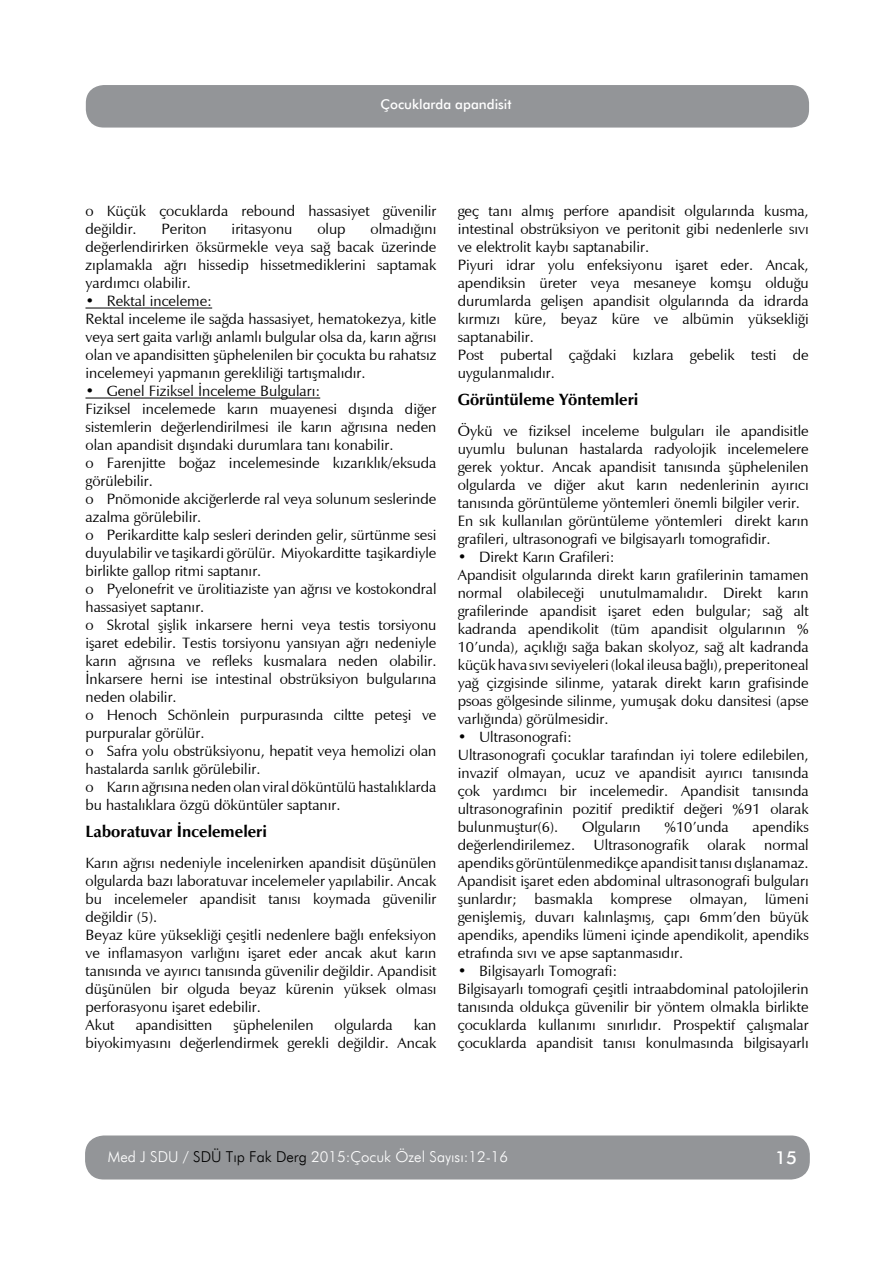
<style>
.page{position:relative;width:893px;height:1263px;background:#fff}
.page>*{position:absolute;margin:0;border:0;box-sizing:border-box;transform-origin:0 0}
.t1{font:500 18px "Futura BT";color:#fff}
.t2{font:700 16.5px "Zapf Humanist 601 BT";color:#000}
.t3{font:15px/18px "Zapf Humanist 601 BT";color:#000}
.t4{font:300 15px "Futura BT";color:#fff}
.t5{font:500 13.5px "Futura BT";color:#fff}
.s1{color:#000}
</style>
<div class="page">
<div style="left:86px;top:85px;width:723px;height:43px;background:#939598;border-radius:18px"></div>
<div style="left:86px;top:1136px;width:723px;height:43px;background:#939598;border-radius:18px"></div>
<div style="left:85px;top:1136px;width:724px;height:44px;border:2px solid #939598;border-radius:18px"></div>
<hr style="left:85px;top:308px;width:127px;height:1px;background:#000">
<hr style="left:85px;top:398px;width:235px;height:1px;background:#000">
<p class="t5" style="left:380px;top:96px;width:133px">Çocuklarda apandisit</p>
<p class="t3" style="left:85px;top:202px;width:352px">o Küçük çocuklarda rebound hassasiyet güvenilir değildir.</p>
<p class="t3" style="left:85px;top:220px;width:352px;text-align:justify;text-indent:285px">olmadığını değerlendirirken öksürmekle veya sağ bacak üzerinde zıplamakla ağrı hissedip hissetmediklerini saptamak yardımcı olabilir.</p>
<p class="t3" style="left:85px;top:292px;width:352px">• Rektal inceleme:<br>Rektal inceleme ile sağda hassasiyet, hematokezya, kitle veya sert gaita varlığı anlamlı bulgular olsa da, karın ağrısı olan ve apandisitten şüphelenilen bir çocukta bu rahatsız incelemeyi yapmanın gerekliliği tartışmalıdır.</p>
<p class="t3" style="left:85px;top:382px;width:352px">• Genel Fiziksel İnceleme Bulguları:<br>Fiziksel incelemede karın muayenesi dışında diğer sistemlerin değerlendirilmesi ile karın ağrısına neden olan apandisit dışındaki durumlara tanı konabilir.<br>o Farenjitte boğaz incelemesinde kızarıklık/eksuda görülebilir.<br>o Pnömonide akciğerlerde ral veya solunum seslerinde azalma görülebilir.<br>o Perikarditte kalp sesleri derinden gelir, sürtünme sesi duyulabilir ve taşikardi görülür. Miyokarditte taşikardiyle birlikte gallop ritmi saptanır.<br>o Pyelonefrit ve ürolitiaziste yan ağrısı ve kostokondral hassasiyet saptanır.<br>o Skrotal şişlik inkarsere herni veya testis torsiyonu işaret edebilir. Testis torsiyonu yansıyan ağrı nedeniyle karın ağrısına ve refleks kusmalara neden olabilir.<br>İnkarsere herni ise intestinal obstrüksiyon bulgularına neden olabilir.<br>o Henoch Schönlein purpurasında ciltte peteşi ve purpuralar görülür.<br>o Safra yolu obstrüksiyonu, hepatit veya hemolizi olan hastalarda sarılık görülebilir.<br>o Karın ağrısına neden olan viral döküntülü hastalıklarda bu hastalıklara özgü döküntüler saptanır.</p>
<p class="t2" style="left:85px;top:821px;width:183px">Laboratuvar İncelemeleri</p>
<p class="t3" style="left:85px;top:854px;width:352px">Karın ağrısı nedeniyle incelenirken apandisit düşünülen olgularda bazı laboratuvar incelemeler yapılabilir. Ancak bu incelemeler apandisit tanısı koymada güvenilir değildir (5).<br>Beyaz küre yüksekliği çeşitli nedenlere bağlı enfeksiyon ve inflamasyon varlığını işaret eder ancak akut karın tanısında ve ayırıcı tanısında güvenilir değildir. Apandisit düşünülen bir olguda beyaz kürenin yüksek olması perforasyonu işaret edebilir.<br>Akut</p>
<p class="t3" style="left:161px;top:220px;width:47px">Periton</p>
<p class="t3" style="left:232px;top:220px;width:62px">iritasyonu</p>
<p class="t3" style="left:317px;top:220px;width:30px">olup</p>
<p class="t3" style="left:85px;top:1016px;width:352px;text-align:right">kan<br>biyokimyasını değerlendirmek gerekli değildir. Ancak</p>
<p class="t3" style="left:136px;top:1016px;width:78px">apandisitten</p>
<p class="t3" style="left:233px;top:1016px;width:82px">şüphelenilen</p>
<p class="t3" style="left:334px;top:1016px;width:60px">olgularda</p>
<p class="t3" style="left:457px;top:202px;width:352px">geç tanı almış perfore apandisit olgularında kusma, intestinal obstrüksiyon ve peritonit gibi nedenlerle sıvı ve elektrolit kaybı saptanabilir.<br>Piyuri idrar yolu enfeksiyonu işaret eder. Ancak, apendiksin üreter veya mesaneye komşu olduğu durumlarda gelişen apandisit olgularında da idrarda kırmızı küre, beyaz küre ve albümin yüksekliği saptanabilir.<br>Post pubertal çağdaki kızlara gebelik testi de uygulanmalıdır.</p>
<p class="t2" style="left:457px;top:389px;width:182px">Görüntüleme Yöntemleri</p>
<p class="t3" style="left:457px;top:422px;width:352px">Öykü ve fiziksel inceleme bulguları ile apandisitle uyumlu bulunan hastalarda radyolojik incelemelere gerek yoktur. Ancak apandisit tanısında şüphelenilen olgularda ve diğer akut karın nedenlerinin ayırıcı tanısında görüntüleme yöntemleri önemli bilgiler verir.<br>En sık kullanılan görüntüleme yöntemleri direkt karın grafileri, ultrasonografi ve bilgisayarlı tomografidir.</p>
<p class="t3" style="left:457px;top:548px;width:352px">• Direkt Karın Grafileri:<br>Apandisit olgularında direkt karın grafilerinin tamamen normal olabileceği unutulmamalıdır. Direkt karın grafilerinde apandisit işaret eden bulgular; sağ alt kadranda apendikolit (tüm apandisit olgularının % 10’unda), açıklığı sağa bakan skolyoz, sağ alt kadranda küçük hava sıvı seviyeleri (lokal ileusa bağlı), preperitoneal yağ çizgisinde silinme, yatarak direkt karın grafisinde psoas gölgesinde silinme, yumuşak doku dansitesi (apse varlığında) görülmesidir.</p>
<p class="t3" style="left:457px;top:728px;width:352px">• Ultrasonografi:<br>Ultrasonografi çocuklar tarafından iyi tolere edilebilen, invazif olmayan, ucuz ve apandisit ayırıcı tanısında çok yardımcı bir incelemedir. Apandisit tanısında ultrasonografinin pozitif prediktif değeri %91 olarak bulunmuştur(6).</p>
<p class="t3" style="left:457px;top:818px;width:352px;text-align:justify;text-indent:295px">apendiks değerlendirilemez. Ultrasonografik olarak normal apendiks görüntülenmedikçe apandisit tanısı dışlanamaz.<br>Apandisit işaret eden abdominal ultrasonografi bulguları şunlardır; basmakla komprese olmayan, lümeni genişlemiş, duvarı kalınlaşmış, çapı 6mm’den büyük apendiks, apendiks lümeni içinde apendikolit, apendiks etrafında sıvı ve apse saptanmasıdır.</p>
<p class="t3" style="left:457px;top:962px;width:352px">• Bilgisayarlı Tomografi:<br>Bilgisayarlı tomografi çeşitli intraabdominal patolojilerin tanısında oldukça güvenilir bir yöntem olmakla birlikte çocuklarda kullanımı sınırlıdır. Prospektif çalışmalar çocuklarda apandisit tanısı konulmasında bilgisayarlı</p>
<p class="t3" style="left:582px;top:818px;width:60px">Olguların</p>
<p class="t3" style="left:664px;top:818px;width:66px">%10’unda</p>
<p class="t4" style="left:108px;top:1148px;width:402px">Med J SDU / <span class="s1">SDÜ Tıp Fak Derg</span> 2015:Çocuk Özel Sayısı:12-16</p>
<p class="t1" style="left:775px;top:1147px;width:23px">15</p>
</div>
